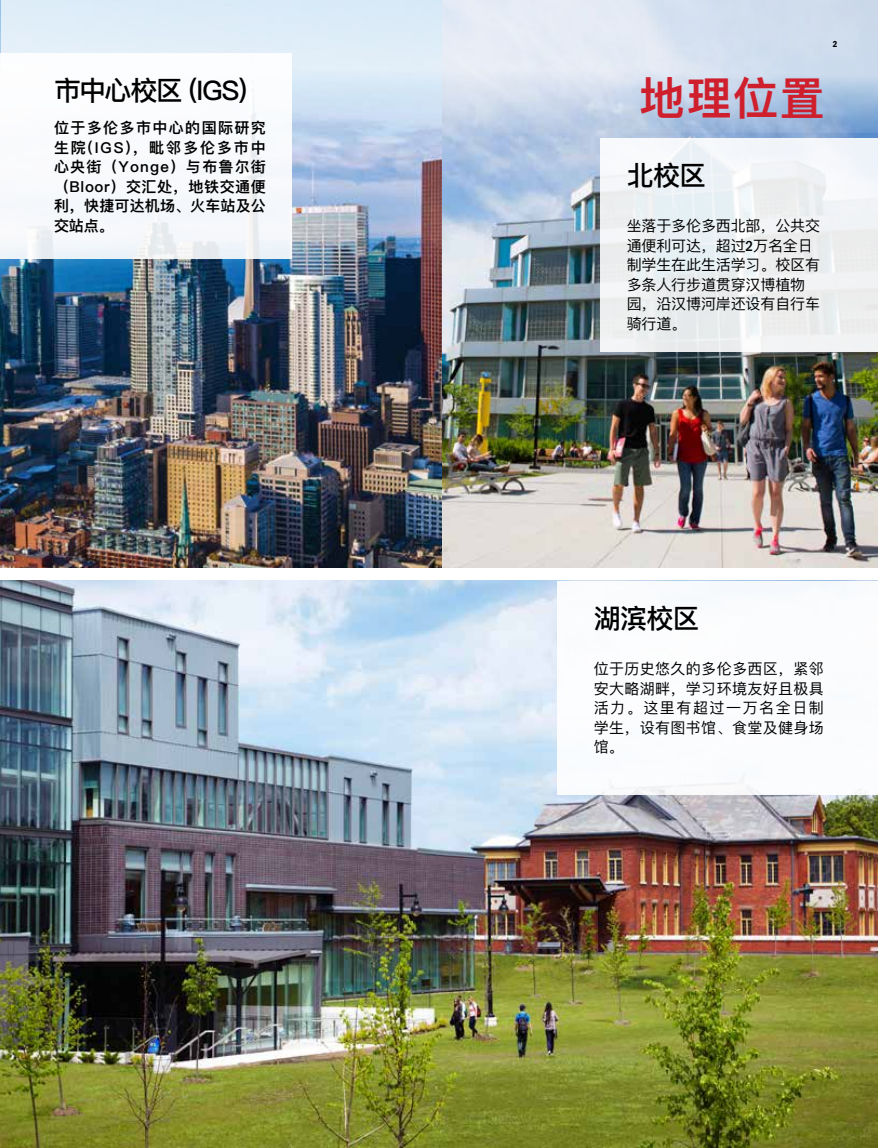
<style>
.page{position:relative;width:878px;height:1148px;background:#fff}
.page>*{position:absolute;margin:0;border:0;box-sizing:border-box;transform-origin:0 0}
.t1{font:600 45px "Ping Fang SC";color:#cf1f2d}
.t2{font:500 27px "Ping Fang SC";letter-spacing:-.04em;color:#000}
.t3{font:15px/19.5px "Ping Fang SC";letter-spacing:-.01em;color:#000}
.t4{font:600 15px/19.5px "Ping Fang SC";letter-spacing:.04em;color:#000;text-align:justify}
.t5{font:9px "ITC Franklin Gothic Std Dm Cd";color:#000}
.s1{font-family:"ITC Franklin Gothic Std";font-weight:500;font-stretch:condensed}
</style>
<div class="page">
<img style="left:1px;top:133px;width:877px;height:434px">
<img style="left:0;top:580px;width:878px;height:568px">
<svg style="left:1px;top:0;width:877px;height:133px;background:#d2e0f0"></svg>
<div style="left:600px;top:138px;width:278px;height:213px;background:#edf0f3"></div>
<div style="left:557px;top:580px;width:321px;height:214px;background:#fff"></div>
<div style="left:1px;top:54px;width:291px;height:205px;background:#f8fafc"></div>
<h2 class="t2" style="left:54px;top:74px;width:211px">市中心校区（IGS）</h2>
<p class="t4" style="left:54px;top:118px;width:213px">位于多伦多市中心的国际研究生院(IGS)，毗邻多伦多市中心央街（Yonge）与布鲁尔街（Bloor）交汇处，地铁交通便利，快捷可达机场、火车站及公交站点。</p>
<p class="t5" style="left:832px;top:39px;width:6px">2</p>
<h1 class="t1" style="left:639px;top:70px;width:187px">地理位置</h1>
<h2 class="t2" style="left:626px;top:159px;width:81px">北校区</h2>
<p class="t3" style="left:626px;top:216px;width:195px">坐落于多伦多西北部，公共交通便利可达，超过<span class="s1">2</span>万名全日制学生在此生活学习。校区有多条人行步道贯穿汉博植物园，沿汉博河岸还设有自行车骑行道。</p>
<h2 class="t2" style="left:593px;top:601px;width:107px">湖滨校区</h2>
<p class="t3" style="left:593px;top:658px;width:232px;text-align:justify">位于历史悠久的多伦多西区，紧邻安大略湖畔，学习环境友好且极具活力。这里有超过一万名全日制学生，设有图书馆、食堂及健身场馆。</p>
</div>
